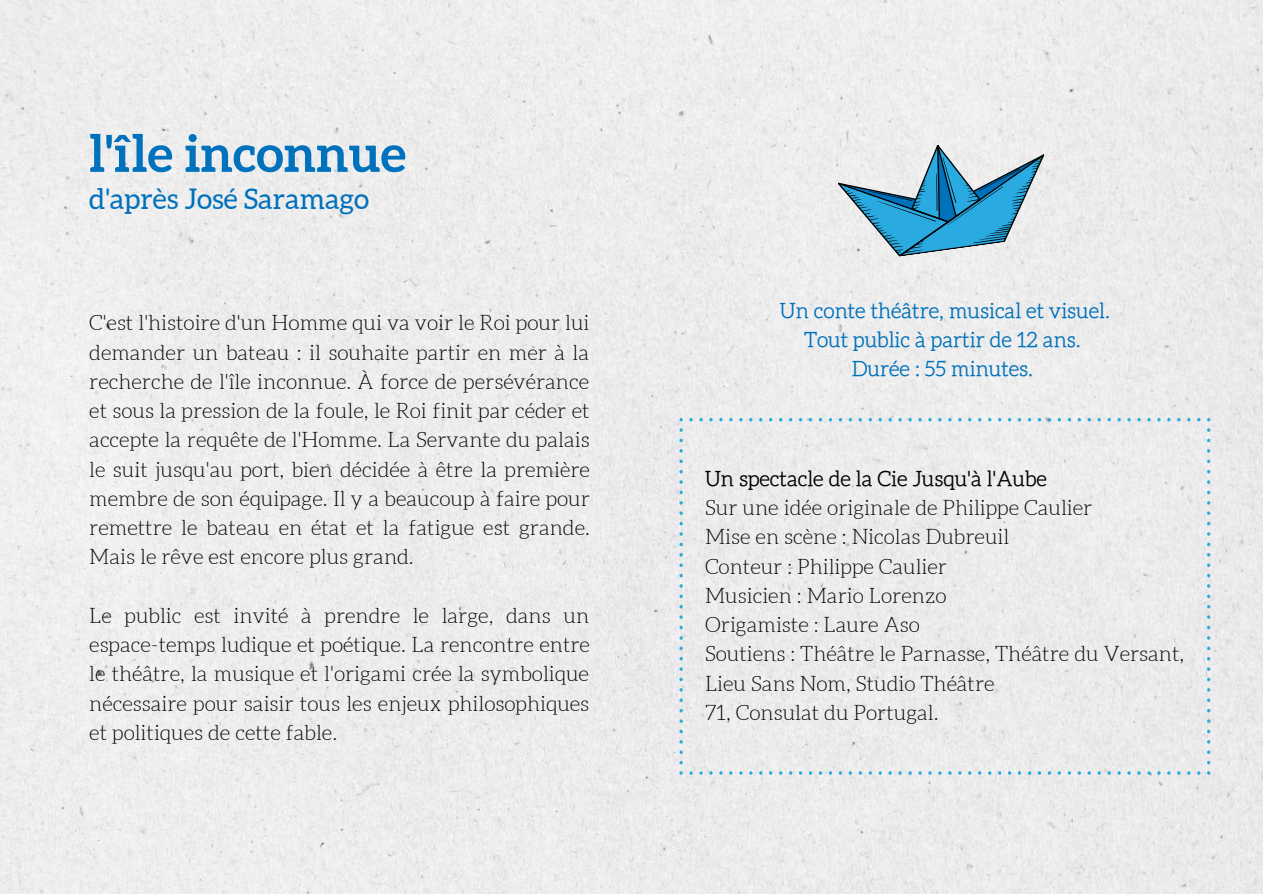
<style>
.page{position:relative;width:1263px;height:894px;background:#fff}
.page>*{position:absolute;margin:0;border:0;box-sizing:border-box;transform-origin:0 0}
.t1{font:700 51px "Aleo";color:#0071bc}
.t2{font:28.5px "Aleo";color:#0071bc}
.t3{font:300 21px/29.2px "Aleo";color:#000;text-align:justify}
.t4{font:21px/29.2px "CA Generated";color:#0071bc;text-align:center}
.t5{font:21px "CA Generated";color:#000}
</style>
<div class="page">
<div style="left:0;top:0;width:1263px;height:893px;background:#ececec"></div>
<svg style="left:837px;top:140px;width:219px;height:123px"></svg>
<svg style="left:1167px;top:771px;width:14px;height:3px"></svg>
<svg style="left:1157px;top:771px;width:4px;height:3px"></svg>
<svg style="left:1147px;top:771px;width:4px;height:3px"></svg>
<svg style="left:1137px;top:771px;width:4px;height:3px"></svg>
<svg style="left:1127px;top:771px;width:4px;height:3px"></svg>
<svg style="left:1117px;top:771px;width:4px;height:3px"></svg>
<svg style="left:1107px;top:771px;width:4px;height:3px"></svg>
<svg style="left:1097px;top:771px;width:4px;height:3px"></svg>
<svg style="left:1087px;top:771px;width:4px;height:3px"></svg>
<svg style="left:1067px;top:771px;width:14px;height:3px"></svg>
<svg style="left:958px;top:771px;width:103px;height:3px"></svg>
<svg style="left:948px;top:771px;width:4px;height:3px"></svg>
<svg style="left:938px;top:771px;width:4px;height:3px"></svg>
<svg style="left:928px;top:771px;width:4px;height:3px"></svg>
<svg style="left:918px;top:771px;width:4px;height:3px"></svg>
<svg style="left:908px;top:771px;width:4px;height:3px"></svg>
<svg style="left:898px;top:771px;width:4px;height:3px"></svg>
<svg style="left:888px;top:771px;width:4px;height:3px"></svg>
<svg style="left:878px;top:771px;width:4px;height:3px"></svg>
<svg style="left:868px;top:771px;width:4px;height:3px"></svg>
<svg style="left:1187px;top:771px;width:24px;height:3px"></svg>
<svg style="left:1206px;top:760px;width:5px;height:4px"></svg>
<svg style="left:1206px;top:750px;width:5px;height:3px"></svg>
<svg style="left:1206px;top:740px;width:5px;height:3px"></svg>
<svg style="left:1206px;top:729px;width:5px;height:4px"></svg>
<svg style="left:1206px;top:719px;width:5px;height:3px"></svg>
<svg style="left:1206px;top:708px;width:5px;height:4px"></svg>
<svg style="left:1206px;top:698px;width:5px;height:3px"></svg>
<svg style="left:1206px;top:688px;width:5px;height:3px"></svg>
<svg style="left:1206px;top:677px;width:5px;height:4px"></svg>
<svg style="left:1206px;top:667px;width:5px;height:3px"></svg>
<svg style="left:1206px;top:656px;width:5px;height:4px"></svg>
<svg style="left:1206px;top:646px;width:5px;height:4px"></svg>
<svg style="left:1206px;top:636px;width:5px;height:3px"></svg>
<svg style="left:1206px;top:625px;width:5px;height:4px"></svg>
<svg style="left:1206px;top:615px;width:5px;height:3px"></svg>
<svg style="left:1206px;top:605px;width:5px;height:3px"></svg>
<svg style="left:1206px;top:594px;width:5px;height:4px"></svg>
<svg style="left:1206px;top:584px;width:5px;height:3px"></svg>
<svg style="left:1206px;top:573px;width:5px;height:4px"></svg>
<svg style="left:1206px;top:563px;width:5px;height:3px"></svg>
<svg style="left:1206px;top:553px;width:5px;height:3px"></svg>
<svg style="left:1206px;top:542px;width:5px;height:4px"></svg>
<svg style="left:1206px;top:532px;width:5px;height:3px"></svg>
<svg style="left:1206px;top:521px;width:5px;height:4px"></svg>
<svg style="left:1206px;top:511px;width:5px;height:4px"></svg>
<svg style="left:1206px;top:501px;width:5px;height:3px"></svg>
<svg style="left:1206px;top:490px;width:5px;height:4px"></svg>
<svg style="left:1206px;top:480px;width:5px;height:3px"></svg>
<svg style="left:1206px;top:470px;width:5px;height:3px"></svg>
<svg style="left:1206px;top:459px;width:5px;height:4px"></svg>
<svg style="left:1206px;top:449px;width:5px;height:3px"></svg>
<svg style="left:1206px;top:438px;width:5px;height:4px"></svg>
<svg style="left:1206px;top:428px;width:5px;height:3px"></svg>
<svg style="left:679px;top:760px;width:4px;height:4px"></svg>
<svg style="left:679px;top:750px;width:4px;height:3px"></svg>
<svg style="left:679px;top:740px;width:4px;height:3px"></svg>
<svg style="left:679px;top:729px;width:4px;height:4px"></svg>
<svg style="left:679px;top:719px;width:4px;height:3px"></svg>
<svg style="left:679px;top:708px;width:4px;height:4px"></svg>
<svg style="left:679px;top:698px;width:4px;height:3px"></svg>
<svg style="left:679px;top:688px;width:4px;height:3px"></svg>
<svg style="left:679px;top:677px;width:4px;height:4px"></svg>
<svg style="left:679px;top:667px;width:4px;height:3px"></svg>
<svg style="left:679px;top:656px;width:4px;height:4px"></svg>
<svg style="left:679px;top:646px;width:4px;height:4px"></svg>
<svg style="left:679px;top:636px;width:4px;height:3px"></svg>
<svg style="left:679px;top:625px;width:4px;height:4px"></svg>
<svg style="left:679px;top:615px;width:4px;height:3px"></svg>
<svg style="left:679px;top:605px;width:4px;height:3px"></svg>
<svg style="left:679px;top:594px;width:4px;height:4px"></svg>
<svg style="left:679px;top:584px;width:4px;height:3px"></svg>
<svg style="left:679px;top:573px;width:4px;height:4px"></svg>
<svg style="left:679px;top:563px;width:4px;height:3px"></svg>
<svg style="left:679px;top:553px;width:4px;height:3px"></svg>
<svg style="left:679px;top:542px;width:4px;height:4px"></svg>
<svg style="left:679px;top:532px;width:4px;height:3px"></svg>
<svg style="left:679px;top:521px;width:4px;height:4px"></svg>
<svg style="left:679px;top:511px;width:4px;height:4px"></svg>
<svg style="left:679px;top:501px;width:4px;height:3px"></svg>
<svg style="left:679px;top:490px;width:4px;height:4px"></svg>
<svg style="left:679px;top:480px;width:4px;height:3px"></svg>
<svg style="left:679px;top:470px;width:4px;height:3px"></svg>
<svg style="left:679px;top:459px;width:4px;height:4px"></svg>
<svg style="left:679px;top:449px;width:4px;height:3px"></svg>
<svg style="left:679px;top:438px;width:4px;height:4px"></svg>
<svg style="left:679px;top:428px;width:4px;height:3px"></svg>
<svg style="left:749px;top:771px;width:113px;height:3px"></svg>
<svg style="left:739px;top:771px;width:4px;height:3px"></svg>
<svg style="left:729px;top:771px;width:4px;height:3px"></svg>
<svg style="left:719px;top:771px;width:4px;height:3px"></svg>
<svg style="left:709px;top:771px;width:4px;height:3px"></svg>
<svg style="left:699px;top:771px;width:4px;height:3px"></svg>
<svg style="left:689px;top:771px;width:4px;height:3px"></svg>
<svg style="left:679px;top:771px;width:4px;height:3px"></svg>
<svg style="left:1167px;top:418px;width:14px;height:3px"></svg>
<svg style="left:1157px;top:418px;width:4px;height:3px"></svg>
<svg style="left:1147px;top:418px;width:4px;height:3px"></svg>
<svg style="left:1137px;top:418px;width:4px;height:3px"></svg>
<svg style="left:1127px;top:418px;width:4px;height:3px"></svg>
<svg style="left:1117px;top:418px;width:4px;height:3px"></svg>
<svg style="left:1107px;top:418px;width:4px;height:3px"></svg>
<svg style="left:1097px;top:418px;width:4px;height:3px"></svg>
<svg style="left:1087px;top:418px;width:4px;height:3px"></svg>
<svg style="left:1067px;top:418px;width:14px;height:3px"></svg>
<svg style="left:958px;top:418px;width:103px;height:3px"></svg>
<svg style="left:948px;top:418px;width:4px;height:3px"></svg>
<svg style="left:938px;top:418px;width:4px;height:3px"></svg>
<svg style="left:928px;top:418px;width:4px;height:3px"></svg>
<svg style="left:918px;top:418px;width:4px;height:3px"></svg>
<svg style="left:908px;top:418px;width:4px;height:3px"></svg>
<svg style="left:898px;top:418px;width:4px;height:3px"></svg>
<svg style="left:888px;top:418px;width:4px;height:3px"></svg>
<svg style="left:878px;top:418px;width:4px;height:3px"></svg>
<svg style="left:868px;top:418px;width:4px;height:3px"></svg>
<svg style="left:1187px;top:418px;width:24px;height:3px"></svg>
<svg style="left:749px;top:418px;width:113px;height:3px"></svg>
<svg style="left:739px;top:418px;width:4px;height:3px"></svg>
<svg style="left:729px;top:418px;width:4px;height:3px"></svg>
<svg style="left:719px;top:418px;width:4px;height:3px"></svg>
<svg style="left:709px;top:418px;width:4px;height:3px"></svg>
<svg style="left:699px;top:418px;width:4px;height:3px"></svg>
<svg style="left:689px;top:418px;width:4px;height:3px"></svg>
<svg style="left:679px;top:418px;width:4px;height:3px"></svg>
<h1 class="t1" style="left:89px;top:124px;width:318px">l'île inconnue</h1>
<h2 class="t2" style="left:89px;top:183px;width:281px">d'après José Saramago</h2>
<p class="t3" style="left:89px;top:308px;width:502px">C'est l'histoire d'un Homme qui va voir le Roi pour lui demander un bateau : il souhaite partir en mer à la recherche de l'île inconnue. À force de persévérance et sous la pression de la foule, le Roi finit par céder et accepte la requête de l'Homme. La Servante du palais le suit jusqu'au port, bien décidée à être la première membre de son équipage. Il y a beaucoup à faire pour remettre le bateau en état et la fatigue est grande.<br>Mais le rêve est encore plus grand.</p>
<p class="t3" style="left:89px;top:601px;width:502px">Le public est invité à prendre le large, dans un espace-temps ludique et poétique. La rencontre entre le théâtre, la musique et l'origami crée la symbolique nécessaire pour saisir tous les enjeux philosophiques et politiques de cette fable.</p>
<p class="t4" style="left:780px;top:296px;width:331px">Un conte théâtre, musical et visuel.<br>Tout public à partir de 12 ans.<br>Durée : 55 minutes.</p>
<p class="t5" style="left:705px;top:467px;width:343px">Un spectacle de la Cie Jusqu'à l'Aube</p>
<p class="t3" style="left:705px;top:493px;width:481px;text-align:left">Sur une idée originale de Philippe Caulier<br>Mise en scène : Nicolas Dubreuil<br>Conteur : Philippe Caulier<br>Musicien : Mario Lorenzo<br>Origamiste : Laure Aso<br>Soutiens : Théâtre le Parnasse, Théâtre du Versant,<br>Lieu Sans Nom, Studio Théâtre<br>71, Consulat du Portugal.</p>
</div>
